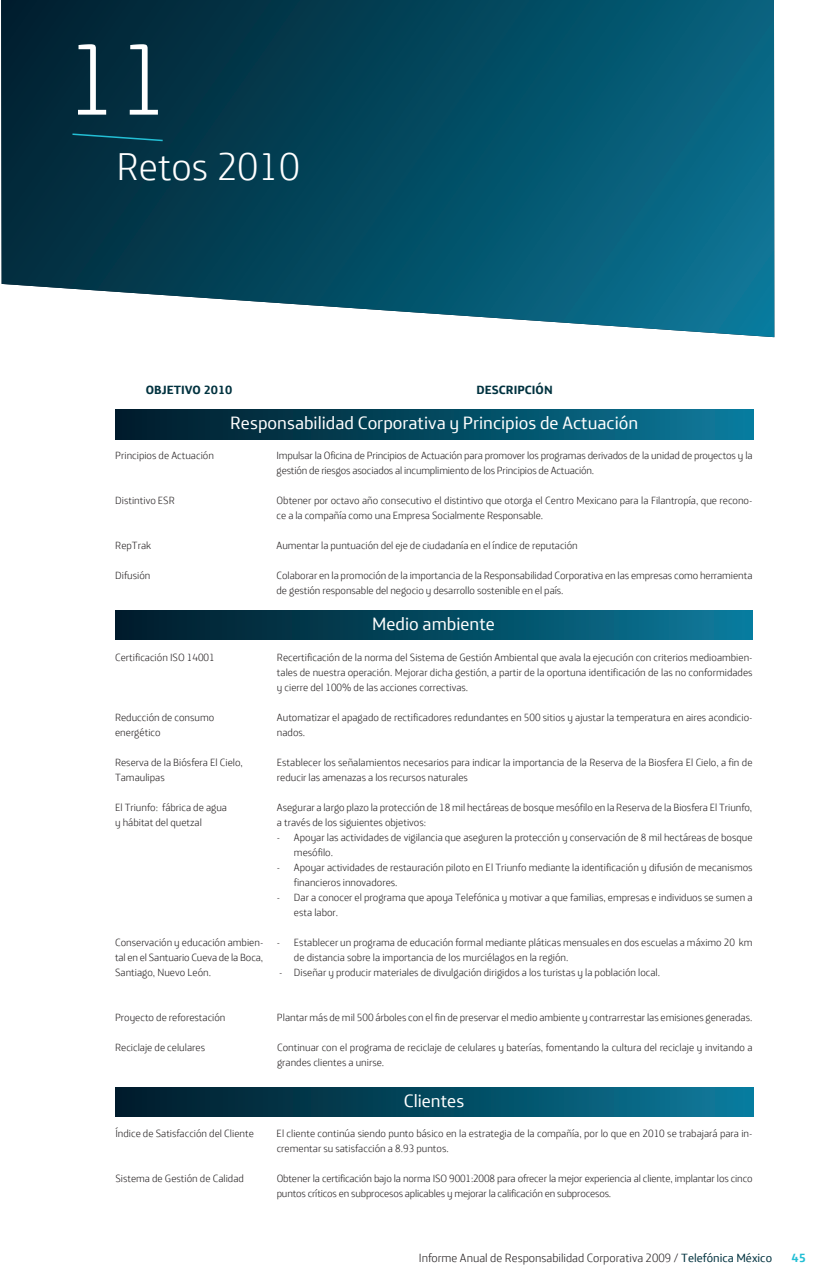
<style>
.page{position:relative;width:838px;height:1276px;background:#fff}
.page>*{position:absolute;margin:0;border:0;box-sizing:border-box;transform-origin:0 0}
.t1{font:300 102px "Telefonica Headline";color:#fff}
.t2{font:300 39px "Telefonica Headline";color:#fff}
.t3{font:18px "Telefonica Text";color:#fff}
.t4{font:300 12px "Telefonica Headline";color:#231f20}
.t5{font:700 12px "Telefonica Text";color:#00323f}
.t6{font:700 12px "Telefonica Text";color:#23bfd5}
.t7{font:300 10.5px/15px "Telefonica Headline";color:#231f20}
.s1{font-family:"Telefonica Text";font-weight:400;color:#00323f}
</style>
<div class="page">
<svg style="left:1px;top:0;width:773px;height:337px;background:#17586d"></svg>
<svg style="left:71px;top:133px;width:93px;height:9px"></svg>
<div style="left:116px;top:410px;width:637px;height:29px;background:linear-gradient(to right,#001927,#0a7a9a)"></div>
<div style="left:115px;top:610px;width:637px;height:30px;background:linear-gradient(to right,#001927,#0a7a9a)"></div>
<div style="left:116px;top:1087px;width:637px;height:29px;background:linear-gradient(to right,#001927,#0a7a9a)"></div>
<h1 class="t1" style="left:65px;top:13px;width:107px">11</h1>
<h2 class="t2" style="left:116px;top:141px;width:185px">Retos 2010</h2>
<p class="t5" style="left:146px;top:381px;width:88px">OBJETIVO 2010</p>
<p class="t5" style="left:476px;top:382px;width:78px">DESCRIPCIÓN</p>
<h3 class="t3" style="left:230px;top:411px;width:409px">Responsabilidad Corporativa y Principios de Actuación</h3>
<p class="t7" style="left:115px;top:448px;width:100px">Principios de Actuación</p>
<p class="t7" style="left:115px;top:493px;width:61px">Distintivo ESR</p>
<p class="t7" style="left:115px;top:538px;width:37px">RepTrak</p>
<p class="t7" style="left:115px;top:568px;width:37px">Difusión</p>
<p class="t7" style="left:115px;top:649px;width:101px">Certificación ISO 14001</p>
<p class="t7" style="left:115px;top:709px;width:101px">Reducción de consumo energético</p>
<p class="t7" style="left:115px;top:754px;width:129px">Reserva de la Biósfera El Cielo,<br>Tamaulipas</p>
<p class="t7" style="left:115px;top:799px;width:113px">El Triunfo: fábrica de agua y hábitat del quetzal</p>
<p class="t7" style="left:115px;top:934px;width:150px;text-align:justify">Conservación y educación ambien&shy;tal en el Santuario Cueva de la Boca, Santiago, Nuevo León.</p>
<p class="t7" style="left:115px;top:1009px;width:112px">Proyecto de reforestación</p>
<p class="t7" style="left:115px;top:1039px;width:91px">Reciclaje de celulares</p>
<p class="t7" style="left:115px;top:1125px;width:140px">Índice de Satisfacción del Cliente</p>
<p class="t7" style="left:115px;top:1170px;width:130px">Sistema de Gestión de Calidad</p>
<p class="t7" style="left:276px;top:448px;width:477px">Impulsar la Oficina de Principios de Actuación para promover los programas derivados de la unidad de proyectos y la gestión de riesgos asociados al incumplimiento de los Principios de Actuación.</p>
<p class="t7" style="left:276px;top:493px;width:477px">Obtener por octavo año consecutivo el distintivo que otorga el Centro Mexicano para la Filantropía, que recono&shy;ce a la compañía como una Empresa Socialmente Responsable.</p>
<p class="t7" style="left:276px;top:538px;width:302px">Aumentar la puntuación del eje de ciudadanía en el índice de reputación</p>
<p class="t7" style="left:276px;top:568px;width:477px">Colaborar en la promoción de la importancia de la Responsabilidad Corporativa en las empresas como herramienta de gestión responsable del negocio y desarrollo sostenible en el país.</p>
<h3 class="t3" style="left:372px;top:612px;width:124px">Medio ambiente</h3>
<p class="t7" style="left:277px;top:649px;width:477px;text-align:justify">Recertificación de la norma del Sistema de Gestión Ambiental que avala la ejecución con criterios medioambien&shy;tales de nuestra operación. Mejorar dicha gestión, a partir de la oportuna identificación de las no conformidades y cierre del 100% de las acciones correctivas.</p>
<p class="t7" style="left:277px;top:709px;width:477px">Automatizar el apagado de rectificadores redundantes en 500 sitios y ajustar la temperatura en aires acondicio&shy;nados.</p>
<p class="t7" style="left:277px;top:754px;width:477px">Establecer los señalamientos necesarios para indicar la importancia de la Reserva de la Biosfera El Cielo, a fin de reducir las amenazas a los recursos naturales</p>
<p class="t7" style="left:277px;top:799px;width:477px">Asegurar a largo plazo la protección de 18 mil hectáreas de bosque mesófilo en la Reserva de la Biosfera El Triunfo, a través de los siguientes objetivos:</p>
<p class="t7" style="left:294px;top:829px;width:460px;text-indent:-17px">- Apoyar las actividades de vigilancia que aseguren la protección y conservación de 8 mil hectáreas de bosque mesófilo.</p>
<p class="t7" style="left:294px;top:859px;width:460px;text-indent:-17px">- Apoyar actividades de restauración piloto en El Triunfo mediante la identificación y difusión de mecanismos financieros innovadores.</p>
<p class="t7" style="left:294px;top:889px;width:460px;text-indent:-17px">- Dar a conocer el programa que apoya Telefónica y motivar a que familias, empresas e individuos se sumen a esta labor.</p>
<p class="t7" style="left:294px;top:934px;width:460px;text-indent:-17px">- Establecer un programa de educación formal mediante pláticas mensuales en dos escuelas a máximo 20 km de distancia sobre la importancia de los murciélagos en la región.</p>
<p class="t7" style="left:279px;top:964px;width:382px">- Diseñar y producir materiales de divulgación dirigidos a los turistas y la población local.</p>
<p class="t7" style="left:277px;top:1009px;width:477px">Plantar más de mil 500 árboles con el fin de preservar el medio ambiente y contrarrestar las emisiones generadas.</p>
<p class="t7" style="left:277px;top:1039px;width:477px">Continuar con el programa de reciclaje de celulares y baterías, fomentando la cultura del reciclaje y invitando a grandes clientes a unirse.</p>
<h3 class="t3" style="left:404px;top:1088px;width:62px">Clientes</h3>
<p class="t7" style="left:277px;top:1125px;width:477px">El cliente continúa siendo punto básico en la estrategia de la compañía, por lo que en 2010 se trabajará para in&shy;crementar su satisfacción a 8.93 puntos.</p>
<p class="t7" style="left:277px;top:1170px;width:477px">Obtener la certificación bajo la norma ISO 9001:2008 para ofrecer la mejor experiencia al cliente, implantar los cinco puntos críticos en subprocesos aplicables y mejorar la calificación en subprocesos.</p>
<p class="t4" style="left:419px;top:1249px;width:355px">Informe Anual de Responsabilidad Corporativa 2009 / <span class="s1">Telefónica México</span></p>
<p class="t6" style="left:791px;top:1249px;width:16px">45</p>
</div>
